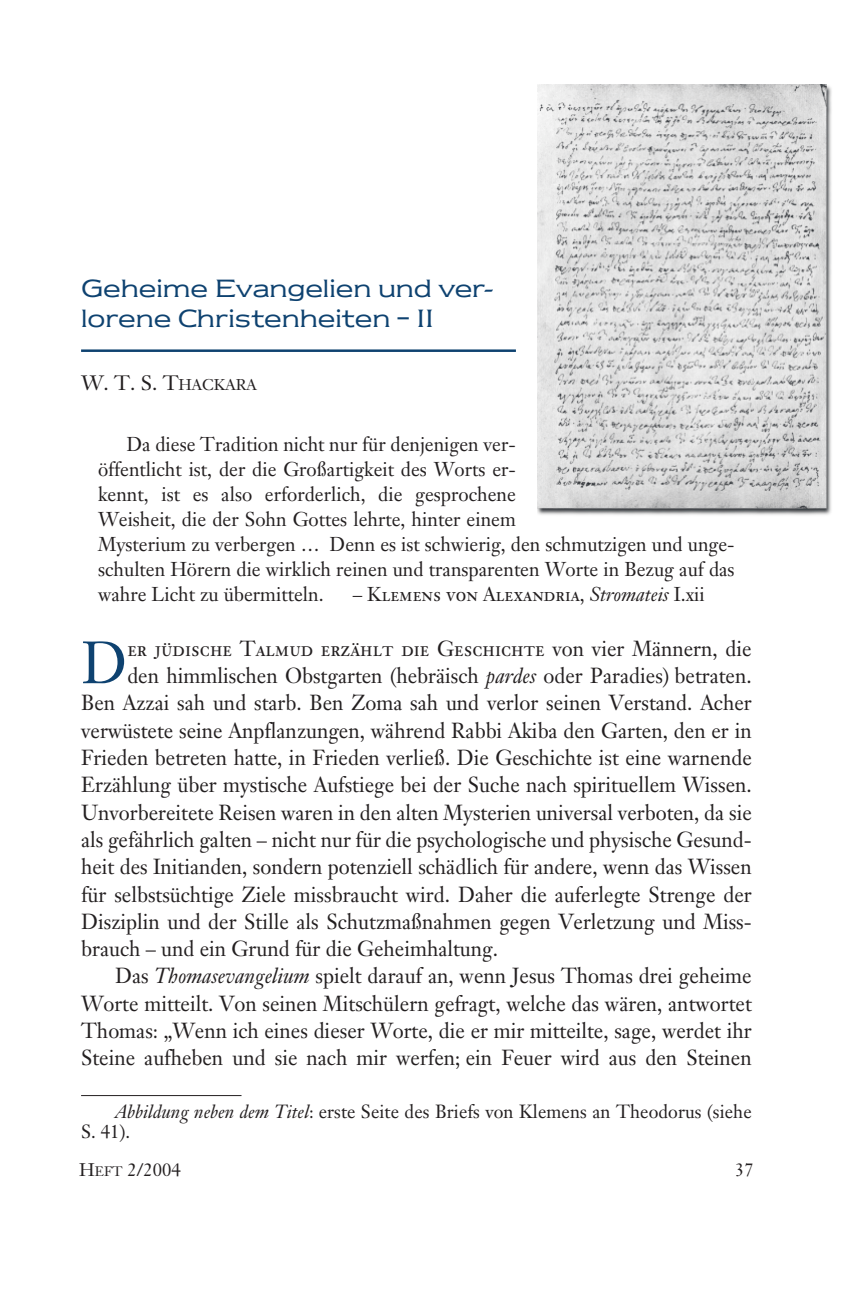
<style>
.page{position:relative;width:860px;height:1298px;background:#fff}
.page>*{position:absolute;margin:0;border:0;box-sizing:border-box;transform-origin:0 0}
.t1{font:58.6px "Athos 10";color:#0e4270;scale:.95 1}
.t2{font:26px/30px "Newtext";color:#0e4270}
.t3{font:21.6px/27.4px "Athos 10";color:#231f20;text-align:justify;scale:.95 1}
.t4{font:21.6px "Athos 14 Regular Kap";color:#231f20;scale:.95 1}
.t5{font:20.4px "Athos 10";color:#231f20}
.t6{font:19.8px/25px "Athos 10";color:#231f20;scale:.96 1}
.t7{font:19.8px "Athos 14 Regular Kap";color:#231f20;scale:.96 1}
.t8{font:18.8px/20.4px "Athos 10";letter-spacing:.005em;color:#231f20;scale:.96 1}
.t9{font:18px "Athos 10";color:#231f20}
.s1{font-size:15.4px}
.s2{font-family:"Athos 10"}
.s3{font-family:"Athos 11";font-style:italic}
.s4{font-size:13.6px}
</style>
<div class="page">
<hr style="left:81px;top:349px;width:435px;height:3px;background:#0e4270">
<img style="left:537px;top:85px;width:295px;height:430px">
<hr style="left:81px;top:1095px;width:161px;height:1px;background:#231f20">
<p class="t2" style="left:81px;top:275px;width:412px">Geheime Evangelien und ver&shy;lorene Christenheiten – II</p>
<p class="t5" style="left:81px;top:375px;width:177px">W. T. S. T<span class="s1">HACKARA</span></p>
<p class="t6" style="left:98px;top:434px;width:665px;text-indent:28px">Da diese Tradition nicht nur für denjenigen ver-<br>öffentlicht ist, der die Großartigkeit des Worts er-<br>kennt, ist es also erforderlich, die gesprochene<br>Weisheit, die der Sohn Gottes lehrte, hinter einem<br>Mysterium zu verbergen … Denn es ist schwierig, den schmutzigen und unge&shy;schulten Hörern die wirklich reinen und transparenten Worte in Bezug auf das wahre Licht zu übermitteln.</p>
<p class="t7" style="left:353px;top:583px;width:368px"><span class="s2">–</span> Klemens von Alexandria<span class="s2">,</span> <span class="s3">Stromateis</span> <span class="s2">I.xii</span></p>
<h1 class="t1" style="left:81px;top:639px;width:50px">D</h1>
<p class="t4" style="left:127px;top:636px;width:659px">er jüdische Talmud erzählt die Geschichte <span class="s2">von vier Männern, die</span></p>
<p class="t3" style="left:81px;top:664px;width:708px;text-indent:46px">den himmlischen Obstgarten (hebräisch <span class="s3">pardes</span> oder Paradies) betraten.<br>Ben Azzai sah und starb. Ben Zoma sah und verlor seinen Verstand. Acher verwüstete seine Anpflanzungen, während Rabbi Akiba den Garten, den er in Frieden betreten hatte, in Frieden verließ. Die Geschichte ist eine warnende Erzählung über mystische Aufstiege bei der Suche nach spirituellem Wissen.<br>Unvorbereitete Reisen waren in den alten Mysterien universal verboten, da sie als gefährlich galten – nicht nur für die psychologische und physische Gesund&shy;heit des Initianden, sondern potenziell schädlich für andere, wenn das Wissen für selbstsüchtige Ziele missbraucht wird. Daher die auferlegte Strenge der Disziplin und der Stille als Schutzmaßnahmen gegen Verletzung und Miss&shy;brauch – und ein Grund für die Geheimhaltung.</p>
<p class="t3" style="left:81px;top:965px;width:708px;text-indent:34px">Das <span class="s3">Thomasevangelium</span> spielt darauf an, wenn Jesus Thomas drei geheime Worte mitteilt. Von seinen Mitschülern gefragt, welche das wären, antwortet Thomas: „Wenn ich eines dieser Worte, die er mir mitteilte, sage, werdet ihr Steine aufheben und sie nach mir werfen; ein Feuer wird aus den Steinen</p>
<p class="t8" style="left:81px;top:1103px;width:700px;text-indent:34px"><span class="s3">Abbildung neben dem Titel</span>: erste Seite des Briefs von Klemens an Theodorus (siehe<br>S. 41).</p>
<p class="t9" style="left:79px;top:1162px;width:103px">H<span class="s4">EFT</span> 2/2004</p>
<p class="t9" style="left:735px;top:1162px;width:20px">37</p>
</div>
